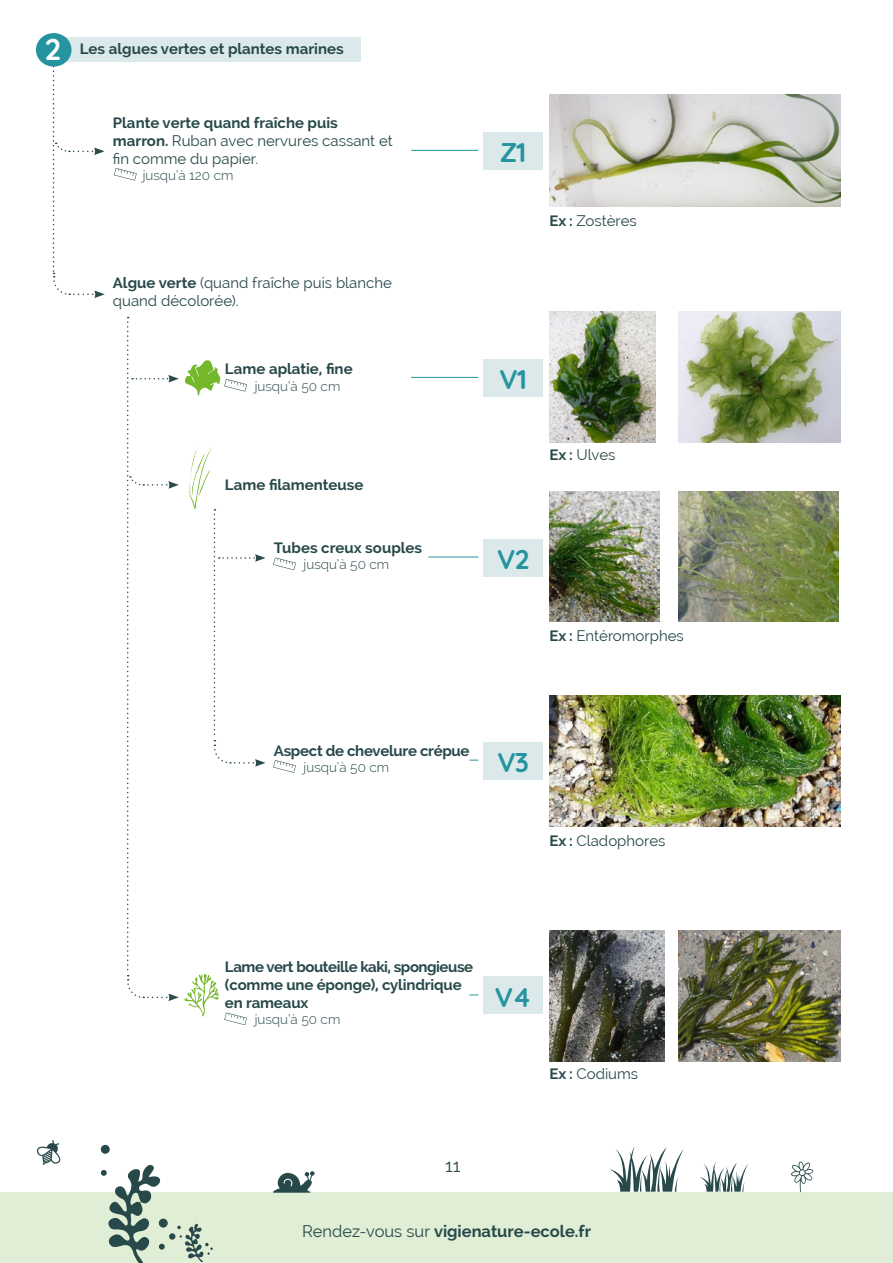
<style>
.page{position:relative;width:893px;height:1263px;background:#fff}
.page>*{position:absolute;margin:0;border:0;box-sizing:border-box;transform-origin:0 0}
.t1{font:700 30px "Quicksand";color:#fff}
.t2{font:700 27px "Quicksand";letter-spacing:-.03em;color:#25949f}
.t3{font:18px "Raleway";color:#28494a}
.t4{font:700 16.5px "Raleway";color:#28494a}
.t5{font:15px/18px "Raleway";color:#28494a}
.t6{font:700 15px/18px "Raleway";letter-spacing:-.01em;color:#28494a}
.t7{font:300 13.5px "Raleway";color:#28494a}
.s1{font-weight:700}
.s2{font-weight:400}
</style>
<div class="page">
<div style="left:0;top:1192px;width:893px;height:71px;background:#dfeed4"></div>
<div style="left:101px;top:1169px;width:6px;height:7px;background:#28494a;border-radius:3px"></div>
<svg style="left:100px;top:1144px;width:10px;height:10px"></svg>
<div style="left:169px;top:1233px;width:7px;height:7px;background:#28494a;border-radius:3px"></div>
<svg style="left:108px;top:1164px;width:60px;height:99px"></svg>
<svg style="left:177px;top:1223px;width:36px;height:39px"></svg>
<svg style="left:273px;top:1171px;width:42px;height:22px"></svg>
<svg style="left:36px;top:1140px;width:25px;height:25px"></svg>
<svg style="left:700px;top:1162px;width:48px;height:30px"></svg>
<svg style="left:610px;top:1146px;width:74px;height:46px"></svg>
<svg style="left:791px;top:1161px;width:22px;height:31px"></svg>
<div style="left:64px;top:37px;width:297px;height:25px;background:#dce9eb"></div>
<div style="left:483px;top:132px;width:60px;height:38px;background:#dce9eb"></div>
<div style="left:483px;top:359px;width:60px;height:38px;background:#dce9eb"></div>
<div style="left:483px;top:538px;width:60px;height:38px;background:#dce9eb"></div>
<div style="left:483px;top:742px;width:60px;height:37px;background:#dce9eb"></div>
<div style="left:483px;top:976px;width:60px;height:38px;background:#dce9eb"></div>
<div style="left:36px;top:33px;width:36px;height:34px;background:#25949f;border-radius:50%"></div>
<hr style="left:411px;top:150px;width:67px;height:1px;background:#25949f">
<hr style="left:411px;top:377px;width:67px;height:1px;background:#25949f">
<hr style="left:428px;top:557px;width:50px;height:1px;background:#25949f">
<svg style="left:114px;top:168px;width:23px;height:13px"></svg>
<svg style="left:273px;top:557px;width:23px;height:13px"></svg>
<svg style="left:273px;top:760px;width:23px;height:13px"></svg>
<img style="left:550px;top:95px;width:291px;height:111px">
<img style="left:550px;top:312px;width:106px;height:130px">
<img style="left:550px;top:696px;width:291px;height:130px">
<img style="left:550px;top:931px;width:115px;height:130px">
<img style="left:679px;top:312px;width:162px;height:130px">
<img style="left:550px;top:491px;width:109px;height:131px">
<img style="left:679px;top:491px;width:160px;height:131px">
<img style="left:679px;top:931px;width:162px;height:130px">
<svg style="left:52px;top:61px;width:53px;height:237px"></svg>
<svg style="left:127px;top:317px;width:139px;height:708px"></svg>
<p class="t1" style="left:45px;top:24px;width:18px">2</p>
<p class="t6" style="left:80px;top:40px;width:265px">Les algues vertes et plantes marines</p>
<p class="t5" style="left:113px;top:114px;width:281px"><span class="s1">Plante verte quand fraîche puis marron.</span> Ruban avec nervures cassant et fin comme du papier.</p>
<p class="t7" style="left:143px;top:167px;width:92px">jusqu’à 120 cm</p>
<p class="t5" style="left:113px;top:274px;width:280px"><span class="s1">Algue verte</span> (quand fraîche puis blanche quand décolorée).</p>
<p class="t6" style="left:225px;top:360px;width:129px">Lame aplatie, fine</p>
<p class="t7" style="left:255px;top:378px;width:87px">jusqu’à 50 cm</p>
<p class="t6" style="left:225px;top:475px;width:140px">Lame filamenteuse</p>
<p class="t6" style="left:274px;top:539px;width:150px">Tubes creux souples</p>
<p class="t7" style="left:304px;top:556px;width:87px">jusqu’à 50 cm</p>
<p class="t2" style="left:500px;top:130px;width:28px">Z1</p>
<p class="t5" style="left:550px;top:211px;width:89px"><span class="s1">Ex :</span> Zostères</p>
<p class="t2" style="left:500px;top:357px;width:29px">V1</p>
<p class="t5" style="left:550px;top:446px;width:67px"><span class="s1">Ex :</span> Ulves</p>
<p class="t2" style="left:497px;top:537px;width:33px">V2</p>
<p class="t5" style="left:550px;top:627px;width:136px"><span class="s1">Ex :</span> Entéromorphes</p>
<p class="t6" style="left:274px;top:741px;width:197px">Aspect de chevelure crépue</p>
<p class="t7" style="left:304px;top:759px;width:87px">jusqu’à 50 cm</p>
<p class="t2" style="left:497px;top:740px;width:33px">V3</p>
<p class="t5" style="left:550px;top:831px;width:117px"><span class="s1">Ex :</span> Cladophores</p>
<p class="t6" style="left:225px;top:957px;width:250px">Lame vert bouteille kaki, spongieuse (comme une éponge), cylindrique en rameaux</p>
<p class="t7" style="left:255px;top:1011px;width:87px">jusqu’à 50 cm</p>
<p class="t2" style="left:495px;top:974px;width:38px">V4</p>
<p class="t5" style="left:550px;top:1064px;width:90px"><span class="s1">Ex :</span> Codiums</p>
<p class="t3" style="left:445px;top:1155px;width:17px">11</p>
<p class="t4" style="left:302px;top:1221px;width:291px"><span class="s2">Rendez-vous sur</span> vigienature-ecole.fr</p>
</div>
